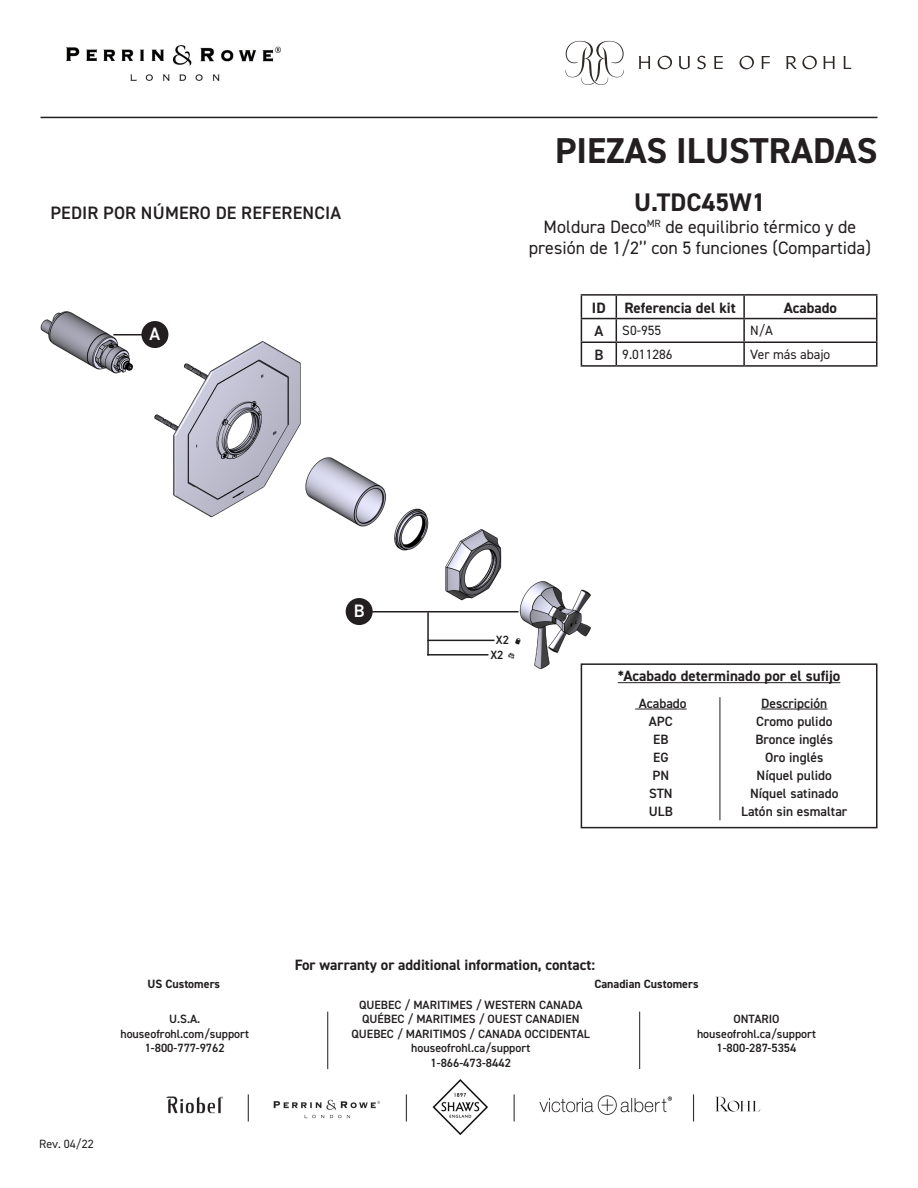
<style>
.page{position:relative;width:918px;height:1188px;background:#fff}
.page>*{position:absolute;margin:0;border:0;box-sizing:border-box;transform-origin:0 0}
.t1{font:700 36px "DIN2014";color:#231f20}
.t2{font:700 25.5px "DIN2014";color:#231f20}
.t3{font:18px/21.6px "DIN2014";color:#231f20;text-align:center}
.t4{font:600 18px "DIN2014";letter-spacing:.01em;color:#231f20}
.t5{font:600 18px "DIN2014";color:#fff}
.t6{font:700 15px "DIN2014";color:#231f20}
.t7{font:600 15px "DIN2014";color:#231f20}
.t8{font:600 13.5px/18px "DIN2014";color:#231f20;text-align:center}
.t9{font:13.5px "DIN2014";color:#231f20}
.t10{font:600 12px/14.4px "DIN2014";color:#231f20;text-align:center}
.t11{font:700 12px "DIN2014";color:#231f20}
.t12{font:12px "DIN2014";color:#231f20}
</style>
<div class="page">
<img style="left:40px;top:294px;width:561px;height:459px">
<img style="left:498px;top:627px;width:30px;height:36px">
<div style="left:346px;top:598px;width:27px;height:27px;background:#231f20;border-radius:50%"></div>
<hr style="left:372px;top:611px;width:147px;height:2px;background:#231f20">
<hr style="left:427px;top:612px;width:2px;height:44px;background:#231f20">
<hr style="left:427px;top:654px;width:61px;height:2px;background:#231f20">
<hr style="left:427px;top:640px;width:68px;height:1px;background:#231f20">
<div style="left:141px;top:321px;width:27px;height:27px;background:#231f20;border-radius:50%"></div>
<hr style="left:113px;top:334px;width:32px;height:2px;background:#231f20">
<hr style="left:581px;top:294px;width:35px;height:2px;background:#231f20">
<hr style="left:616px;top:294px;width:128px;height:2px;background:#231f20">
<hr style="left:744px;top:294px;width:133px;height:2px;background:#231f20">
<hr style="left:743px;top:296px;width:2px;height:22px;background:#231f20">
<hr style="left:876px;top:296px;width:2px;height:22px;background:#231f20">
<hr style="left:581px;top:318px;width:35px;height:1px;background:#231f20">
<hr style="left:616px;top:318px;width:128px;height:1px;background:#231f20">
<hr style="left:744px;top:318px;width:133px;height:1px;background:#231f20">
<hr style="left:743px;top:319px;width:2px;height:22px;background:#231f20">
<hr style="left:876px;top:319px;width:2px;height:22px;background:#231f20">
<hr style="left:581px;top:341px;width:35px;height:2px;background:#231f20">
<svg style="left:581px;top:296px;width:1px;height:69px"></svg>
<hr style="left:616px;top:341px;width:128px;height:2px;background:#231f20">
<svg style="left:616px;top:296px;width:1px;height:69px"></svg>
<hr style="left:744px;top:341px;width:133px;height:2px;background:#231f20">
<hr style="left:743px;top:343px;width:2px;height:22px;background:#231f20">
<hr style="left:876px;top:343px;width:2px;height:22px;background:#231f20">
<hr style="left:581px;top:365px;width:35px;height:2px;background:#231f20">
<hr style="left:616px;top:365px;width:128px;height:2px;background:#231f20">
<hr style="left:744px;top:365px;width:133px;height:2px;background:#231f20">
<hr style="left:639px;top:1012px;width:1px;height:57px;background:#231f20">
<hr style="left:40px;top:117px;width:838px;height:1px;background:#231f20">
<svg style="left:565px;top:41px;width:59px;height:44px"></svg>
<svg style="left:639px;top:56px;width:11px;height:13px"></svg>
<svg style="left:679px;top:56px;width:11px;height:13px"></svg>
<svg style="left:697px;top:56px;width:9px;height:13px"></svg>
<svg style="left:714px;top:56px;width:9px;height:13px"></svg>
<svg style="left:739px;top:56px;width:15px;height:13px"></svg>
<svg style="left:657px;top:56px;width:15px;height:13px"></svg>
<svg style="left:761px;top:56px;width:9px;height:13px"></svg>
<svg style="left:786px;top:56px;width:31px;height:13px"></svg>
<svg style="left:823px;top:56px;width:12px;height:13px"></svg>
<svg style="left:843px;top:56px;width:9px;height:13px"></svg>
<img style="left:66px;top:46px;width:215px;height:34px">
<img style="left:166px;top:1080px;width:594px;height:54px">
<hr style="left:327px;top:1012px;width:1px;height:57px;background:#231f20">
<div style="left:581px;top:663px;width:297px;height:165px;border:2px solid #231f20"></div>
<hr style="left:618px;top:682px;width:222px;height:1px;background:#231f20">
<hr style="left:720px;top:697px;width:1px;height:123px;background:#231f20">
<hr style="left:635px;top:709px;width:52px;height:1px;background:#231f20">
<hr style="left:761px;top:709px;width:66px;height:1px;background:#231f20">
<h3 class="t4" style="left:50px;top:201px;width:292px">PEDIR POR NÚMERO DE REFERENCIA</h3>
<h3 class="t5" style="left:150px;top:322px;width:12px">A</h3>
<h3 class="t5" style="left:354px;top:599px;width:12px">B</h3>
<h1 class="t1" style="left:555px;top:127px;width:324px">PIEZAS ILUSTRADAS</h1>
<h2 class="t2" style="left:634px;top:185px;width:133px">U.TDC45W1</h2>
<h3 class="t3" style="left:529px;top:215px;width:344px">Moldura Deco<sup>MR</sup> de equilibrio térmico y de presión de 1/2’’ con 5 funciones (Compartida)</h3>
<p class="t6" style="left:592px;top:297px;width:15px">ID</p>
<p class="t6" style="left:625px;top:297px;width:113px">Referencia del kit</p>
<p class="t6" style="left:784px;top:297px;width:55px">Acabado</p>
<p class="t7" style="left:594px;top:321px;width:10px">A</p>
<p class="t9" style="left:622px;top:322px;width:41px">S0-955</p>
<p class="t9" style="left:750px;top:322px;width:24px">N/A</p>
<p class="t7" style="left:594px;top:345px;width:11px">B</p>
<p class="t9" style="left:622px;top:346px;width:52px">9.011286</p>
<p class="t9" style="left:750px;top:346px;width:82px">Ver más abajo</p>
<p class="t10" style="left:490px;top:633px;width:20px">X2<br>X2</p>
<p class="t6" style="left:618px;top:666px;width:224px">*Acabado determinado por el sufijo</p>
<p class="t8" style="left:639px;top:694px;width:49px">Acabado<br>APC<br>EB<br>EG<br>PN<br>STN<br>ULB</p>
<p class="t8" style="left:741px;top:694px;width:108px">Descripción<br>Cromo pulido<br>Bronce inglés<br>Oro inglés<br>Níquel pulido<br>Níquel satinado<br>Latón sin esmaltar</p>
<p class="t6" style="left:295px;top:955px;width:302px">For warranty or additional information, contact:</p>
<p class="t11" style="left:147px;top:976px;width:74px">US Customers</p>
<p class="t11" style="left:594px;top:976px;width:106px">Canadian Customers</p>
<p class="t10" style="left:120px;top:1012px;width:130px">U.S.A. houseofrohl.com/support<br>1-800-777-9762</p>
<p class="t10" style="left:352px;top:997px;width:240px">QUEBEC / MARITIMES / WESTERN CANADA<br>QUÉBEC / MARITIMES / OUEST CANADIEN<br>QUEBEC / MARITIMOS / CANADA OCCIDENTAL houseofrohl.ca/support<br>1-866-473-8442</p>
<p class="t10" style="left:697px;top:1012px;width:120px">ONTARIO houseofrohl.ca/support<br>1-800-287-5354</p>
<p class="t12" style="left:39px;top:1136px;width:56px">Rev. 04/22</p>
</div>
